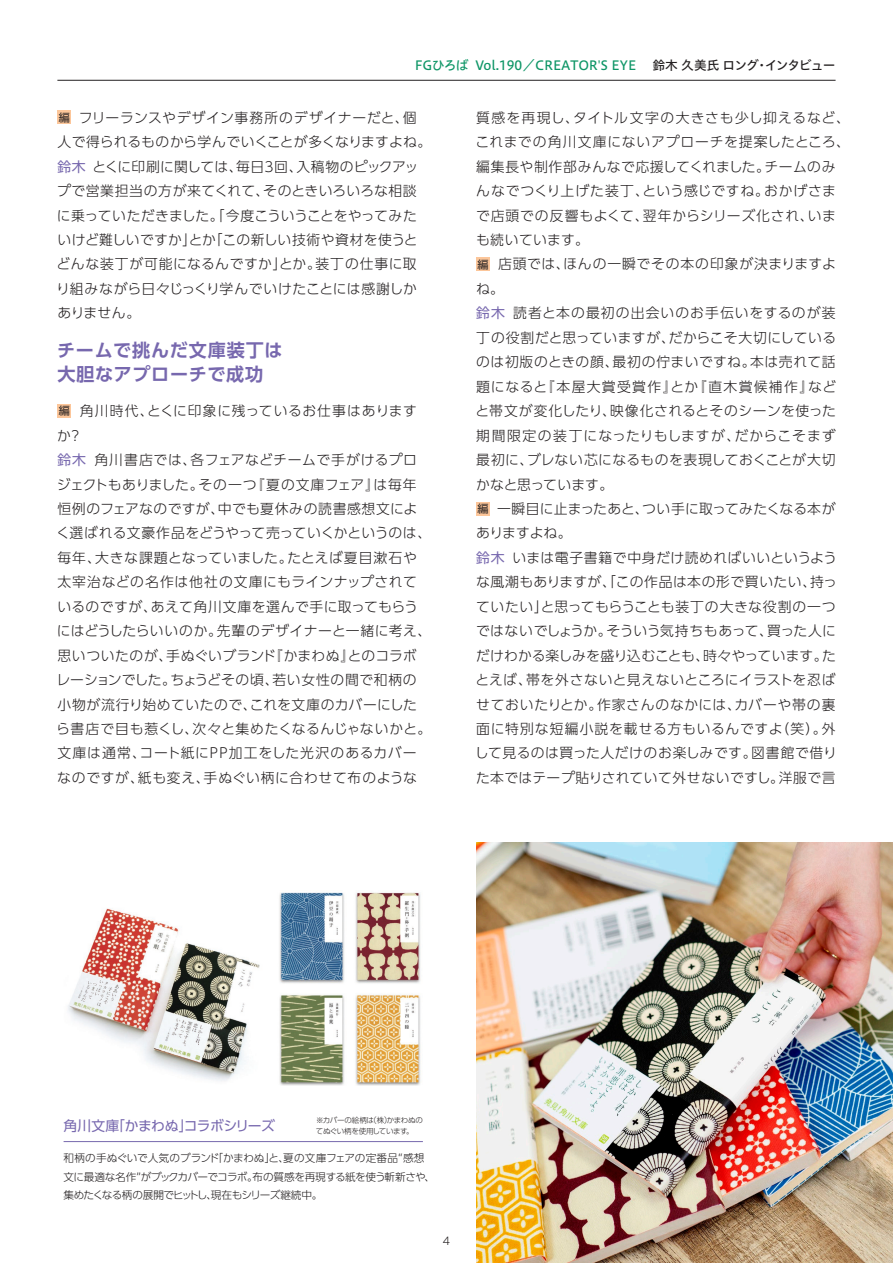
<style>
.page{position:relative;width:893px;height:1263px;background:#fff}
.page>*{position:absolute;margin:0;border:0;box-sizing:border-box;transform-origin:0 0}
.t1{font:700 18px/23.4px "UD Shin Go Pro De";letter-spacing:.04em;color:#7768ae}
.t2{font:300 13.8px/24.5px "UD Shin Go Pro";letter-spacing:.035em;color:#231f20}
.t3{font:13.8px "PUD Shin Go Pr 6 N";letter-spacing:-.045em;color:#7768ae}
.t4{font:12.75px "Hiragino UD Sans Std W5";letter-spacing:-.025em;color:#0f9667}
.t5{font:300 10.65px/18.5px "PUD Shin Go Pr 6 N";letter-spacing:-.035em;color:#231f20}
.t6{font:300 10.65px "Gothic MB101 Pro";color:#231f20}
.t7{font:300 7.5px "PUD Shin Go Pr 6 N";letter-spacing:-.045em;color:#231f20}
.s1{color:#231f20}
.s2{font-family:"Hiragino UD Sans Std W4";font-weight:400;font-size:11.7px}
.s3{font-weight:400;color:#7768ae}
</style>
<div class="page">
<hr style="left:57px;top:80px;width:779px;height:1px;background:#231f20">
<div style="left:57px;top:111px;width:14px;height:13px;background:#fcc69a"></div>
<div style="left:57px;top:404px;width:14px;height:14px;background:#fcc69a"></div>
<div style="left:476px;top:257px;width:14px;height:14px;background:#fcc69a"></div>
<div style="left:476px;top:502px;width:14px;height:14px;background:#fcc69a"></div>
<img style="left:476px;top:842px;width:417px;height:421px">
<img style="left:68px;top:892px;width:353px;height:193px">
<hr style="left:64px;top:1141px;width:359px;height:1px;background:#7768ae">
<p class="t4" style="left:415px;top:55px;width:422px">FGひろば Vol.190／CREATOR'S EYE　 <span class="s1">鈴木 久美氏 ロング・インタビュー</span></p>
<p class="t2" style="left:56px;top:105px;width:377px"><span class="s2">編</span> フリーランスやデザイン事務所のデザイナーだと、個人で得られるものから学んでいくことが多くなりますよね。<span class="s3">鈴木</span> とくに印刷に関しては、毎日３回、入稿物のピックアップで営業担当の方が来てくれて、そのときいろいろな相談に乗っていただきました。「今度こういうことをやってみたいけど難しいですか」とか「この新しい技術や資材を使うとどんな装丁が可能になるんですか」とか。装丁の仕事に取り組みながら日々じっくり学んでいけたことには感謝しかありません。</p>
<h1 class="t1" style="left:57px;top:338px;width:227px">チームで挑んだ文庫装丁は大胆なアプローチで成功</h1>
<p class="t2" style="left:56px;top:398px;width:377px"><span class="s2">編</span> 角川時代、とくに印象に残っているお仕事はありますか？<br><span class="s3">鈴木</span> 角川書店では、各フェアなどチームで手がけるプロジェクトもありました。その一つ『夏の文庫フェア』は毎年恒例のフェアなのですが、中でも夏休みの読書感想文によく選ばれる文豪作品をどうやって売っていくかというのは、毎年、大きな課題となっていました。たとえば夏目漱石や太宰治などの名作は他社の文庫にもラインナップされているのですが、あえて角川文庫を選んで手に取ってもらうにはどうしたらいいのか。先輩のデザイナーと一緒に考え、思いついたのが、手ぬぐいブランド『かまわぬ』とのコラボレーションでした。ちょうどその頃、若い女性の間で和柄の小物が流行り始めていたので、これを文庫のカバーにしたら書店で目も惹くし、次々と集めたくなるんじゃないかと。文庫は通常、コート紙にPP加工をした光沢のあるカバーなのですが、紙も変え、手ぬぐい柄に合わせて布のような</p>
<p class="t2" style="left:475px;top:105px;width:377px">質感を再現し、タイトル文字の大きさも少し抑えるなど、これまでの角川文庫にないアプローチを提案したところ、編集長や制作部みんなで応援してくれました。チームのみんなでつくり上げた装丁、という感じですね。おかげさまで店頭での反響もよくて、翌年からシリーズ化され、いまも続いています。<br><span class="s2">編</span> 店頭では、ほんの一瞬でその本の印象が決まりますよね。<br><span class="s3">鈴木</span> 読者と本の最初の出会いのお手伝いをするのが装丁の役割だと思っていますが、だからこそ大切にしているのは初版のときの顔、最初の佇まいですね。本は売れて話題になると『本屋大賞受賞作』とか『直木賞候補作』などと帯文が変化したり、映像化されるとそのシーンを使った期間限定の装丁になったりもしますが、だからこそまず最初に、ブレない芯になるものを表現しておくことが大切かなと思っています。<br><span class="s2">編</span> 一瞬目に止まったあと、つい手に取ってみたくなる本がありますよね。<br><span class="s3">鈴木</span> いまは電子書籍で中身だけ読めればいいというような風潮もありますが、「この作品は本の形で買いたい、持っていたい」と思ってもらうことも装丁の大きな役割の一つではないでしょうか。そういう気持ちもあって、買った人にだけわかる楽しみを盛り込むことも、時々やっています。たとえば、帯を外さないと見えないところにイラストを忍ばせておいたりとか。作家さんのなかには、カバーや帯の裏面に特別な短編小説を載せる方もいるんですよ（笑）。外して見るのは買った人だけのお楽しみです。図書館で借りた本ではテープ貼りされていて外せないですし。洋服で言</p>
<p class="t7" style="left:316px;top:1114px;width:108px">※カバーの絵柄は（株）かまわぬの</p>
<p class="t3" style="left:64px;top:1118px;width:213px">角川文庫「かまわぬ」コラボシリーズ</p>
<p class="t7" style="left:316px;top:1125px;width:99px">てぬぐい柄を使用しています。</p>
<p class="t5" style="left:64px;top:1149px;width:373px">和柄の手ぬぐいで人気のブランド「かまわぬ」と、夏の文庫フェアの定番品“感想文に最適な名作”がブックカバーでコラボ。布の質感を再現する紙を使う斬新さや、集めたくなる柄の展開でヒットし、現在もシリーズ継続中。</p>
<p class="t6" style="left:443px;top:1232px;width:9px">4</p>
</div>
